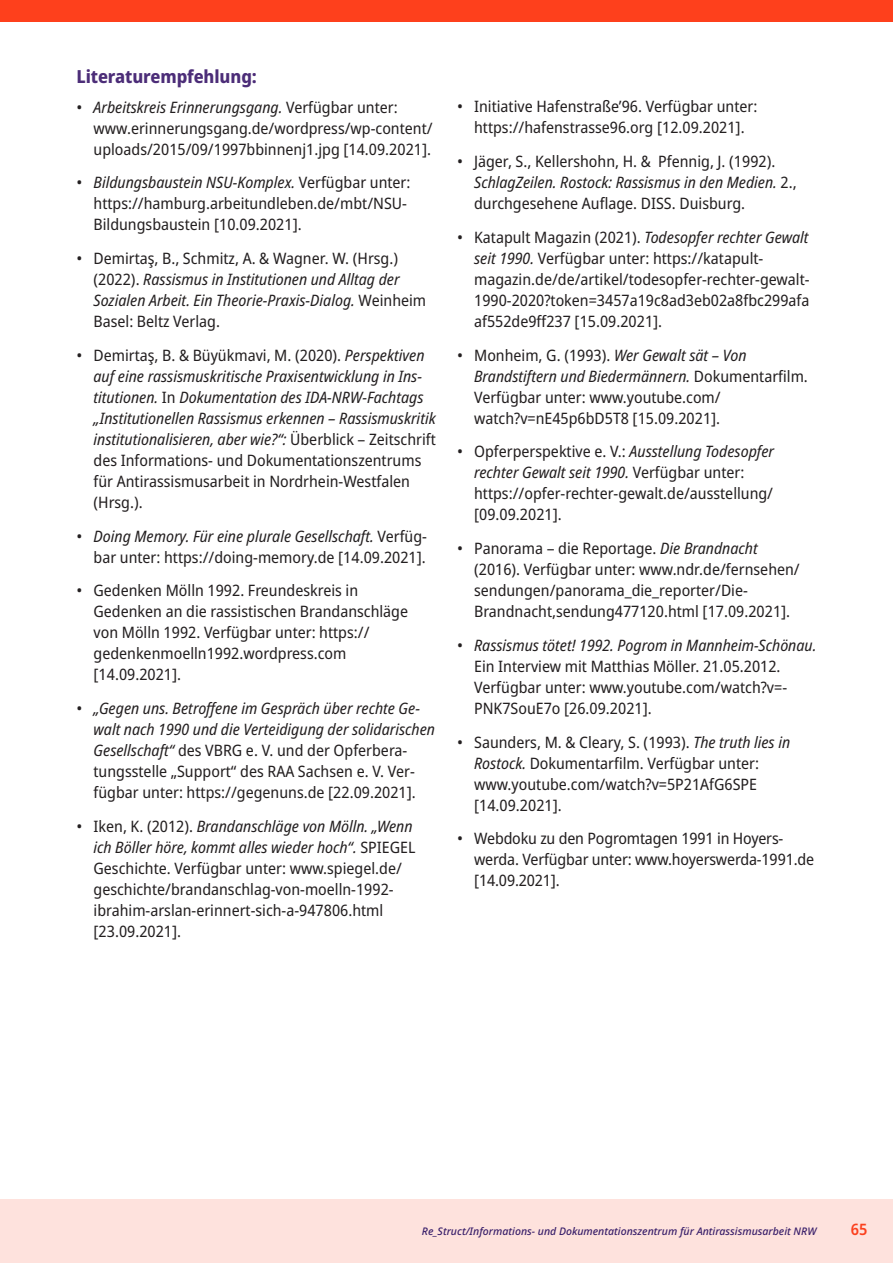
<style>
.page{position:relative;width:893px;height:1263px;background:#fff}
.page>*{position:absolute;margin:0;border:0;box-sizing:border-box;transform-origin:0 0}
.t1{font:800 semi-condensed 18px "Noto Sans";letter-spacing:-.005em;color:#4c2d78}
.t2{font:semi-condensed 15.75px/21px "Noto Sans";color:#231f20}
.t3{font:italic semi-condensed 15.75px/21px "Noto Sans";color:#231f20}
.t4{font:600 semi-condensed 15.75px "Noto Sans";color:#fb401d}
.t5{font:italic 500 10.5px "Noto Sans";color:#391f6a}
.s1{font-style:italic}
.s2{font-style:normal}
</style>
<div class="page">
<div style="left:0;top:1199px;width:893px;height:64px;background:#fee2dd"></div>
<div style="left:0;top:0;width:893px;height:21px;background:#fe401c"></div>
<p class="t1" style="left:77px;top:63px;width:182px">Literaturempfehlung:</p>
<p class="t2" style="left:94px;top:97px;width:341px;text-indent:-17px">• <span class="s1">Arbeitskreis Erinnerungsgang.</span> Verfügbar unter: www.erinnerungsgang.de/wordpress/wp-content/ uploads/2015/09/1997bbinnenj1.jpg [14.09.2021].</p>
<p class="t2" style="left:94px;top:172px;width:318px;text-indent:-17px">• <span class="s1">Bildungsbaustein NSU-Komplex.</span> Verfügbar unter: https://hamburg.arbeitundleben.de/mbt/NSU-<br>Bildungsbaustein [10.09.2021].</p>
<p class="t3" style="left:94px;top:248px;width:334px;text-indent:-17px"><span class="s2">• Demirtaş, B., Schmitz, A. &amp; Wagner. W. (Hrsg.) (2022).</span> Rassismus in Institutionen und Alltag der Sozialen Arbeit. Ein Theorie-Praxis-Dialog. <span class="s2">Weinheim Basel: Beltz Verlag.</span></p>
<p class="t3" style="left:94px;top:345px;width:344px;text-indent:-17px"><span class="s2">• Demirtaş, B. &amp; Büyükmavi, M. (2020).</span> Perspektiven auf eine rassismuskritische Praxisentwicklung in Ins&shy;titutionen. <span class="s2">In</span> Dokumentation des IDA-NRW-Fachtags „Institutionellen Rassismus erkennen – Rassismuskritik institutionalisieren, aber wie?“: <span class="s2">Überblick – Zeitschrift des Informations- und Dokumentationszentrums für Antirassismusarbeit in Nordrhein-Westfalen (Hrsg.).</span></p>
<p class="t2" style="left:77px;top:526px;width:352px;text-align:right">• <span class="s1">Doing Memory. Für eine plurale Gesellschaft.</span> Verfüg&shy;bar unter: https://doing-memory.de [14.09.2021].</p>
<p class="t2" style="left:94px;top:580px;width:316px;text-indent:-17px">• Gedenken Mölln 1992. Freundeskreis in Gedenken an die rassistischen Brandanschläge von Mölln 1992. Verfügbar unter: https:// gedenkenmoelln1992.wordpress.com [14.09.2021].</p>
<p class="t2" style="left:94px;top:698px;width:343px;text-indent:-17px">• <span class="s1">„Gegen uns. Betroffene im Gespräch über rechte Ge&shy;walt nach 1990 und die Verteidigung der solidarischen Gesellschaft“</span> des VBRG e. V. und der Opferbera&shy;tungsstelle „Support“ des RAA Sachsen e. V. Ver&shy;fügbar unter: https://gegenuns.de [22.09.2021].</p>
<p class="t2" style="left:94px;top:816px;width:323px;text-indent:-17px">• Iken, K. (2012). <span class="s1">Brandanschläge von Mölln. „Wenn ich Böller höre, kommt alles wieder hoch“.</span> SPIEGEL Geschichte. Verfügbar unter: www.spiegel.de/ geschichte/brandanschlag-von-moelln-1992- ibrahim-arslan-erinnert-sich-a-947806.html [23.09.2021].</p>
<p class="t2" style="left:457px;top:97px;width:302px;text-align:center">• Initiative Hafenstraße’96. Verfügbar unter: https://hafenstrasse96.org [12.09.2021].</p>
<p class="t2" style="left:474px;top:151px;width:324px;text-indent:-17px">• Jäger, S., Kellershohn, H. &amp; Pfennig, J. (1992).<br><span class="s1">SchlagZeilen. Rostock: Rassismus in den Medien.</span> 2., durchgesehene Auflage. DISS. Duisburg.</p>
<p class="t2" style="left:474px;top:227px;width:337px;text-indent:-17px">• Katapult Magazin (2021). <span class="s1">Todesopfer rechter Gewalt seit 1990.</span> Verfügbar unter: https://katapult&shy;magazin.de/de/artikel/todesopfer-rechter-gewalt-1990-2020?token=3457a19c8ad3eb02a8fbc299afa af552de9ff237 [15.09.2021].</p>
<p class="t2" style="left:474px;top:345px;width:335px;text-indent:-17px">• Monheim, G. (1993). <span class="s1">Wer Gewalt sät – Von Brandstiftern und Biedermännern.</span> Dokumentarfilm.<br>Verfügbar unter: www.youtube.com/ watch?v=nE45p6bD5T8 [15.09.2021].</p>
<p class="t2" style="left:474px;top:442px;width:302px;text-indent:-17px">• Opferperspektive e. V.: <span class="s1">Ausstellung Todesopfer rechter Gewalt seit 1990.</span> Verfügbar unter: https://opfer-rechter-gewalt.de/ausstellung/ [09.09.2021].</p>
<p class="t2" style="left:474px;top:538px;width:327px;text-indent:-17px">• Panorama – die Reportage. <span class="s1">Die Brandnacht </span>(2016). Verfügbar unter: www.ndr.de/fernsehen/ sendungen/panorama_die_reporter/Die-Brandnacht,sendung477120.html [17.09.2021].</p>
<p class="t2" style="left:474px;top:635px;width:344px;text-indent:-17px">• <span class="s1">Rassismus tötet! 1992. Pogrom in Mannheim-Schönau.<br></span>Ein Interview mit Matthias Möller. 21.05.2012.<br>Verfügbar unter: www.youtube.com/watch?v=- PNK7SouE7o [26.09.2021].</p>
<p class="t2" style="left:474px;top:732px;width:318px;text-indent:-17px">• Saunders, M. &amp; Cleary, S. (1993). <span class="s1">The truth lies in Rostock.</span> Dokumentarfilm. Verfügbar unter: www.youtube.com/watch?v=5P21AfG6SPE [14.09.2021].</p>
<p class="t2" style="left:474px;top:828px;width:342px;text-indent:-17px">• Webdoku zu den Pogromtagen 1991 in Hoyers&shy;werda. Verfügbar unter: www.hoyerswerda-1991.de [14.09.2021].</p>
<p class="t5" style="left:422px;top:1224px;width:396px">Re_Struct/Informations- und Dokumentationszentrum für Antirassismusarbeit NRW</p>
<p class="t4" style="left:851px;top:1218px;width:18px">65</p>
</div>
